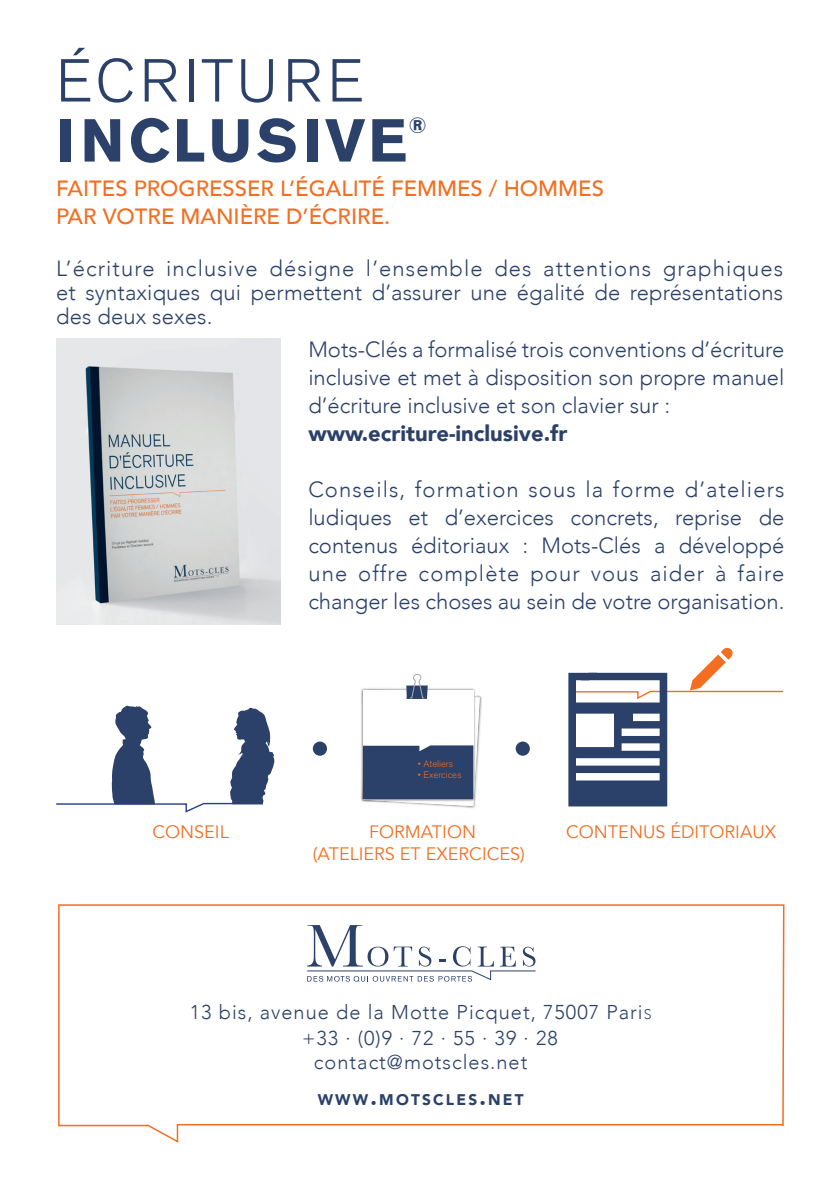
<style>
.page{position:relative;width:840px;height:1191px;background:#fff}
.page>*{position:absolute;margin:0;border:0;box-sizing:border-box;transform-origin:0 0}
.t1{font:700 60px "Akzidenz Grotesk BE";letter-spacing:.06em;color:#2b4169}
.t2{font:300 60px "Akzidenz Grotesk BE";letter-spacing:.07em;color:#2b4169}
.t3{font:300 22px/28px "Avenir";color:#2b4169;text-align:justify}
.t4{font:500 22px/28px "Avenir";color:#f36e21}
.t5{font:900 22px "Avenir";color:#2b4169}
.t6{font:700 22px "Akzidenz Grotesk BE";color:#2b4169}
.t7{font:300 20px/26px "Avenir";letter-spacing:.05em;color:#2b4169}
.t8{font:18px "Avenir";color:#f36e21}
.t9{font:900 15.4px "Avenir";letter-spacing:.145em;color:#2b4169}
.t10{font:300 9.4px "Akzidenz Grotesk BE";color:#f36e21}
.s1{font-style:inherit}
.s2{font-size:14px}
.s3{font-size:22px}
</style>
<div class="page">
<svg style="left:56px;top:705px;width:219px;height:108px"></svg>
<img style="left:465px;top:695px;width:17px;height:113px">
<img style="left:361px;top:688px;width:2px;height:16px">
<img style="left:360px;top:704px;width:3px;height:98px">
<svg style="left:363px;top:674px;width:116px;height:132px"></svg>
<svg style="left:568px;top:647px;width:215px;height:159px"></svg>
<img style="left:56px;top:338px;width:224px;height:286px">
<svg style="left:58px;top:904px;width:726px;height:239px"></svg>
<div style="left:312px;top:741px;width:15px;height:14px;background:#2b4169;border-radius:50%"></div>
<div style="left:515px;top:741px;width:14px;height:14px;background:#2b4169;border-radius:50%"></div>
<h1 class="t2" style="left:56px;top:47px;width:309px">ÉCRITURE</h1>
<h1 class="t1" style="left:56px;top:106px;width:352px">INCLUSIVE</h1>
<p class="t4" style="left:56px;top:173px;width:549px">FAITES PROGRESSER L’ÉGALITÉ FEMMES / HOMMES<br>PAR VOTRE MANIÈRE D’ÉCRIRE.</p>
<p class="t3" style="left:56px;top:256px;width:728px;line-height:24px">L’écriture inclusive désigne l’ensemble des attentions graphiques et syntaxiques qui permettent d’assurer une égalité de représentations des deux sexes.</p>
<p class="t6" style="left:408px;top:113px;width:20px">®</p>
<p class="t3" style="left:308px;top:336px;width:477px">Mots-Clés a formalisé trois conventions d’écriture inclusive et met à disposition son propre manuel d’écriture inclusive et son clavier sur :</p>
<p class="t5" style="left:308px;top:415px;width:260px">www.ecriture-inclusive.fr</p>
<p class="t3" style="left:308px;top:476px;width:477px">Conseils, formation sous la forme d’ateliers ludiques et d’exercices concrets, reprise de contenus éditoriaux : Mots-Clés a développé une offre complète pour vous aider à faire changer les choses au sein de votre organisation.</p>
<p class="t10" style="left:417px;top:758px;width:37px">• Ateliers</p>
<p class="t10" style="left:417px;top:770px;width:45px">• Exercices</p>
<p class="t8" style="left:152px;top:821px;width:78px">CONSEIL</p>
<p class="t8" style="left:369px;top:821px;width:108px">FORMATION</p>
<p class="t8" style="left:566px;top:821px;width:211px">CONTENUS ÉDITORIAUX</p>
<p class="t8" style="left:313px;top:843px;width:213px">(ATELIERS ET EXERCICES)</p>
<p class="t7" style="left:302px;top:999px;width:351px;text-indent:-112px"><span class="s1">13</span> bis<span class="s1">,</span> avenue de la Motte Picquet, 75007 Pari<span class="s2">s </span><span class="s1">+33 ∙ (0)9 ∙ 72 ∙ 55 ∙ 39 ∙ 28</span></p>
<p class="t7" style="left:314px;top:1049px;width:215px">contact@motscles.net</p>
<p class="t9" style="left:317px;top:1086px;width:207px">WWW<span class="s3">.</span>MOTSCLES<span class="s3">.</span>NET</p>
</div>
